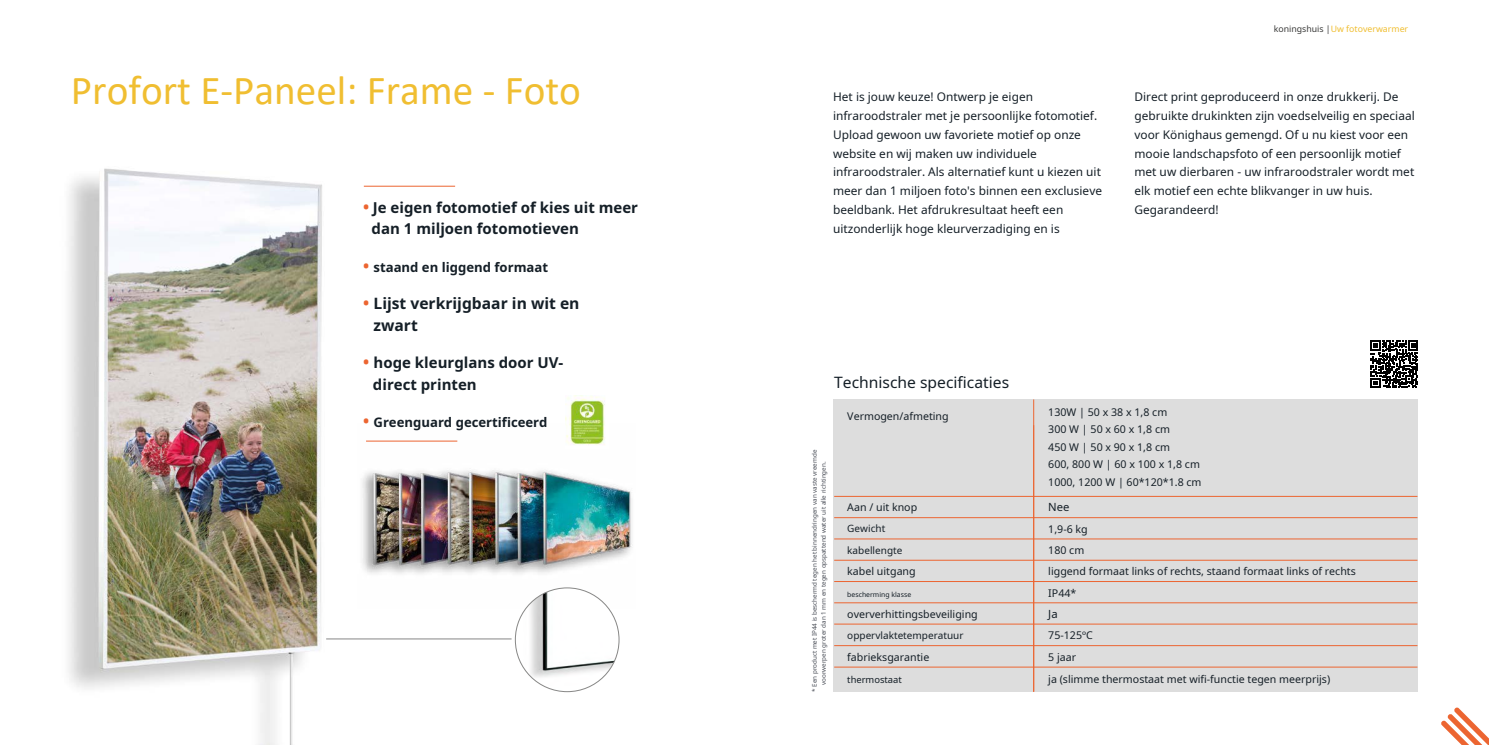
<style>
.page{position:relative;width:1489px;height:745px;background:#fff}
.page>*{position:absolute;margin:0;border:0;box-sizing:border-box;transform-origin:0 0}
.t1{font:41.25px "Calibri";color:#f0be31}
.t2{font:700 15.62px/21.2px "Noto Sans";color:#151f27}
.t3{font:15.62px "Noto Sans";color:#151f27}
.t4{font:700 15px/21.2px "Noto Sans";color:#151f27}
.t5{font:700 13.12px "Noto Sans";color:#151f27}
.t6{font:11.88px/18.8px "Noto Sans";color:#151f27}
.t7{font:11.25px "Noto Sans";color:#151f27}
.t8{font:10.62px/17.5px "Noto Sans";color:#151f27}
.t9{font:10px "Noto Sans";color:#151f27}
.t10{font:9.38px "Noto Sans";color:#151f27}
.t11{font:8.75px "Noto Sans";color:#f0be31}
.t12{font:6.88px "Noto Sans";color:#151f27}
.t13{font:6.25px/9px "Noto Sans";color:#484c55}
.s1{color:#3c3c3b}
.s2{font-size:16.25px;color:#ec6531}
</style>
<div class="page">
<div style="left:833px;top:399px;width:584px;height:292px;background:#ddd"></div>
<img style="left:68px;top:168px;width:350px;height:576px">
<img style="left:357px;top:423px;width:275px;height:185px">
<hr style="left:834px;top:666px;width:583px;height:1px;background:#ec6531">
<svg style="left:1441px;top:707px;width:47px;height:37px"></svg>
<hr style="left:834px;top:496px;width:583px;height:1px;background:#ec6531">
<hr style="left:834px;top:517px;width:583px;height:1px;background:#ec6531">
<hr style="left:834px;top:538px;width:583px;height:1px;background:#ec6531">
<hr style="left:834px;top:559px;width:583px;height:1px;background:#ec6531">
<hr style="left:834px;top:581px;width:583px;height:1px;background:#ec6531">
<hr style="left:834px;top:602px;width:583px;height:1px;background:#ec6531">
<hr style="left:834px;top:623px;width:583px;height:1px;background:#ec6531">
<hr style="left:834px;top:645px;width:583px;height:1px;background:#ec6531">
<hr style="left:1033px;top:399px;width:1px;height:292px;background:#ec6531">
<hr style="left:364px;top:186px;width:91px;height:1px;background:#ec6531">
<hr style="left:366px;top:440px;width:91px;height:1px;background:#ec6531">
<hr style="left:326px;top:638px;width:185px;height:1px;background:#878786">
<img style="left:515px;top:587px;width:104px;height:104px;border-radius:52px">
<svg style="left:1370px;top:340px;width:47px;height:48px"></svg>
<img style="left:565px;top:395px;width:43px;height:53px">
<p class="t11" style="left:1273px;top:23px;width:136px"><span class="s1">koningshuis |</span>Uw fotoverwarmer</p>
<h1 class="t1" style="left:71px;top:62px;width:511px">Profort E-Paneel: Frame - Foto</h1>
<p class="t6" style="left:833px;top:87px;width:270px">Het is jouw keuze! Ontwerp je eigen infraroodstraler met je persoonlijke fotomotief.<br>Upload gewoon uw favoriete motief op onze website en wij maken uw individuele infraroodstraler. Als alternatief kunt u kiezen uit meer dan 1 miljoen foto's binnen een exclusieve beeldbank. Het afdrukresultaat heeft een uitzonderlijk hoge kleurverzadiging en is</p>
<p class="t6" style="left:1134px;top:87px;width:282px">Direct print geproduceerd in onze drukkerij. De gebruikte drukinkten zijn voedselveilig en speciaal voor Könighaus gemengd. Of u nu kiest voor een mooie landschapsfoto of een persoonlijk motief met uw dierbaren - uw infraroodstraler wordt met elk motief een echte blikvanger in uw huis.</p>
<p class="t4" style="left:363px;top:196px;width:276px"><span class="s2">•</span> Je eigen fotomotief of kies uit meer</p>
<p class="t6" style="left:1134px;top:200px;width:86px">Gegarandeerd!</p>
<p class="t4" style="left:371px;top:218px;width:209px">dan 1 miljoen fotomotieven</p>
<p class="t5" style="left:363px;top:258px;width:186px"><span class="s2">•</span> staand en liggend formaat</p>
<h2 class="t2" style="left:373px;top:292px;width:207px;text-indent:-10px"><span class="s2">•</span> Lijst verkrijgbaar in wit en zwart</h2>
<p class="t4" style="left:373px;top:351px;width:192px;text-indent:-10px"><span class="s2">•</span> hoge kleurglans door UV&shy;direct printen</p>
<h2 class="t3" style="left:834px;top:371px;width:176px">Technische specificaties</h2>
<p class="t5" style="left:363px;top:413px;width:186px"><span class="s2">•</span> Greenguard gecertificeerd</p>
<p class="t13" style="left:809px;top:684px;width:236px;text-indent:-7px;rotate:-90deg">* Een product met IP44 is beschermd tegen het binnendringen van vaste vreemde voorwerpen groter dan 1 mm en tegen opspattend water uit alle richtingen.</p>
<p class="t8" style="left:847px;top:406px;width:103px">Vermogen/afmeting</p>
<p class="t8" style="left:1048px;top:402px;width:155px">130W | 50 x 38 x 1,8 cm<br>300 W | 50 x 60 x 1,8 cm<br>450 W | 50 x 90 x 1,8 cm<br>600, 800 W | 60 x 100 x 1,8 cm<br>1000, 1200 W | 60*120*1.8 cm</p>
<p class="t8" style="left:847px;top:498px;width:71px">Aan / uit knop</p>
<p class="t7" style="left:1048px;top:499px;width:23px">Nee</p>
<p class="t9" style="left:847px;top:521px;width:39px">Gewicht</p>
<p class="t8" style="left:1048px;top:519px;width:41px">1,9-6 kg</p>
<p class="t9" style="left:847px;top:542px;width:57px">kabellengte</p>
<p class="t8" style="left:1048px;top:540px;width:38px">180 cm</p>
<p class="t8" style="left:847px;top:562px;width:70px">kabel uitgang</p>
<p class="t8" style="left:1048px;top:562px;width:309px">liggend formaat links of rechts, staand formaat links of rechts</p>
<p class="t12" style="left:847px;top:589px;width:65px">bescherming klasse</p>
<p class="t8" style="left:1048px;top:584px;width:30px">IP44*</p>
<p class="t8" style="left:847px;top:604px;width:132px">oververhittingsbeveiliging</p>
<p class="t7" style="left:1048px;top:605px;width:11px">Ja</p>
<p class="t9" style="left:847px;top:628px;width:118px">oppervlaktetemperatuur</p>
<p class="t8" style="left:1048px;top:625px;width:46px">75-125ºC</p>
<p class="t8" style="left:847px;top:647px;width:84px">fabrieksgarantie</p>
<p class="t8" style="left:1048px;top:647px;width:29px">5 jaar</p>
<p class="t10" style="left:847px;top:672px;width:56px">thermostaat</p>
<p class="t8" style="left:1048px;top:669px;width:283px">ja (slimme thermostaat met wifi-functie tegen meerprijs)</p>
</div>
